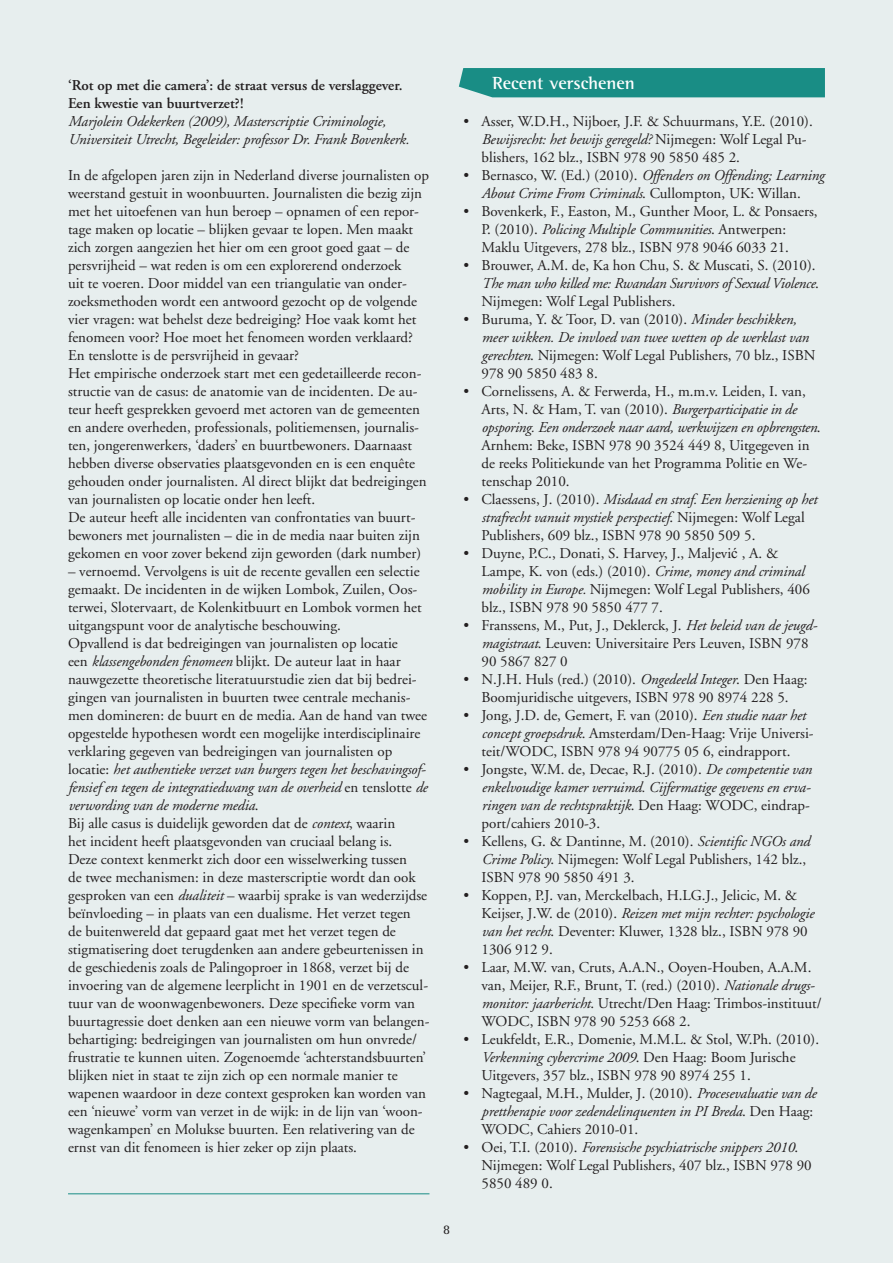
<style>
.page{position:relative;width:893px;height:1263px;background:#e7eeee}
.page>*{position:absolute;margin:0;border:0;box-sizing:border-box;transform-origin:0 0}
.t1{font:700 18px "Rotis Semi Serif";color:#fff}
.t2{font:15px/18px "Adobe Garamond";color:#231f20}
.t3{font:italic 15px/18px "Adobe Garamond";letter-spacing:-.01em;color:#231f20}
.t4{font:600 15px/18px "Adobe Garamond";color:#231f20}
.t5{font:13.5px "Rotis Semi Serif";color:#231f20}
.s1{font-style:italic}
.s2{font-style:normal}
.s3{font-family:"Times New Roman"}
</style>
<div class="page">
<div style="left:459px;top:68px;width:366px;height:29px;background:#198d85"></div>
<hr style="left:68px;top:1193px;width:361px;height:1px;background:#198d85">
<p class="t4" style="left:68px;top:77px;width:336px">‘Rot op met die camera’: de straat versus de verslaggever.<br>Een kwestie van buurtverzet?!</p>
<p class="t3" style="left:68px;top:113px;width:343px">Marjolein Odekerken (2009), Masterscriptie Criminologie,<br>Universiteit Utrecht, Begeleider: professor Dr. Frank Bovenkerk.</p>
<p class="t2" style="left:68px;top:167px;width:363px">In de afgelopen jaren zijn in Nederland diverse journalisten op weerstand gestuit in woonbuurten. Journalisten die bezig zijn met het uitoefenen van hun beroep – opnamen of een repor&shy;tage maken op locatie – blijken gevaar te lopen. Men maakt zich zorgen aangezien het hier om een groot goed gaat – de persvrijheid – wat reden is om een explorerend onderzoek<br>uit te voeren. Door middel van een triangulatie van onder&shy;zoeksmethoden wordt een antwoord gezocht op de volgende vier vragen: wat behelst deze bedreiging? Hoe vaak komt het fenomeen voor? Hoe moet het fenomeen worden verklaard?<br>En tenslotte is de persvrijheid in gevaar?<br>Het empirische onderzoek start met een gedetailleerde recon&shy;structie van de casus: de anatomie van de incidenten. De au&shy;teur heeft gesprekken gevoerd met actoren van de gemeenten en andere overheden, professionals, politiemensen, journalis&shy;ten, jongerenwerkers, ‘daders’ en buurtbewoners. Daarnaast hebben diverse observaties plaatsgevonden en is een enquête gehouden onder journalisten. Al direct blijkt dat bedreigingen van journalisten op locatie onder hen leeft.<br>De auteur heeft alle incidenten van confrontaties van buurt&shy;bewoners met journalisten – die in de media naar buiten zijn gekomen en voor zover bekend zijn geworden (dark number)</p>
<p class="t2" style="left:68px;top:563px;width:363px">– vernoemd. Vervolgens is uit de recente gevallen een selectie gemaakt. De incidenten in de wijken Lombok, Zuilen, Oos&shy;terwei, Slotervaart, de Kolenkitbuurt en Lombok vormen het uitgangspunt voor de analytische beschouwing.<br>Opvallend is dat bedreigingen van journalisten op locatie<br>een <span class="s1">klassengebonden fenomeen</span> blijkt. De auteur laat in haar nauwgezette theoretische literatuurstudie zien dat bij bedrei&shy;gingen van journalisten in buurten twee centrale mechanis&shy;men domineren: de buurt en de media. Aan de hand van twee opgestelde hypothesen wordt een mogelijke interdisciplinaire verklaring gegeven van bedreigingen van journalisten op locatie: <span class="s1">het authentieke verzet van burgers tegen het beschavingsof&shy;fensief en tegen de integratiedwang van de overheid</span> en tenslotte <span class="s1">de verwording van de moderne media</span>.<br>Bij alle casus is duidelijk geworden dat de <span class="s1">context</span>, waarin<br>het incident heeft plaatsgevonden van cruciaal belang is.<br>Deze context kenmerkt zich door een wisselwerking tussen<br>de twee mechanismen: in deze masterscriptie wordt dan ook gesproken van een <span class="s1">dualiteit</span> – waarbij sprake is van wederzijdse beïnvloeding – in plaats van een dualisme. Het verzet tegen<br>de buitenwereld dat gepaard gaat met het verzet tegen de stigmatisering doet terugdenken aan andere gebeurtenissen in de geschiedenis zoals de Palingoproer in 1868, verzet bij de invoering van de algemene leerplicht in 1901 en de verzetscul&shy;tuur van de woonwagenbewoners. Deze specifieke vorm van buurtagressie doet denken aan een nieuwe vorm van belangen&shy;behartiging: bedreigingen van journalisten om hun onvrede/ frustratie te kunnen uiten. Zogenoemde ‘achterstandsbuurten’ blijken niet in staat te zijn zich op een normale manier te wapenen waardoor in deze context gesproken kan worden van een ‘nieuwe’ vorm van verzet in de wijk: in de lijn van ‘woon&shy;wagenkampen’ en Molukse buurten. Een relativering van de ernst van dit fenomeen is hier zeker op zijn plaats.</p>
<p class="t5" style="left:443px;top:1222px;width:9px">8</p>
<p class="t1" style="left:492px;top:73px;width:144px">Recent verschenen</p>
<p class="t2" style="left:481px;top:113px;width:333px;text-indent:-18px">• Asser, W.D.H., Nijboer, J.F. &amp; Schuurmans, Y.E. (2010).<br><span class="s1">Bewijsrecht: het bewijs geregeld?</span> Nijmegen: Wolf Legal Pu&shy;blishers, 162 blz., ISBN 978 90 5850 485 2.</p>
<p class="t3" style="left:463px;top:167px;width:362px;text-align:center"><span class="s2">• Bernasco, W. (Ed.) (2010).</span> Offenders on Offending; Learning<br>About Crime From Criminals<span class="s2">. Cullompton, UK: Willan.</span></p>
<p class="t2" style="left:481px;top:203px;width:338px;text-indent:-18px">• Bovenkerk, F., Easton, M., Gunther Moor, L. &amp; Ponsaers,<br>P. (2010). <span class="s1">Policing Multiple Communities</span>. Antwerpen:<br>Maklu Uitgevers, 278 blz., ISBN 978 9046 6033 21.</p>
<p class="t2" style="left:481px;top:257px;width:339px;text-indent:-18px">• Brouwer, A.M. de, Ka hon Chu, S. &amp; Muscati, S. (2010).<br><span class="s1">The man who killed me: Rwandan Survivors of Sexual Violence</span>.<br>Nijmegen: Wolf Legal Publishers.</p>
<p class="t2" style="left:481px;top:311px;width:336px;text-indent:-18px">• Buruma, Y. &amp; Toor, D. van (2010). <span class="s1">Minder beschikken, meer wikken. De invloed van twee wetten op de werklast van gerechten</span>. Nijmegen: Wolf Legal Publishers, 70 blz., ISBN 978 90 5850 483 8.</p>
<p class="t2" style="left:481px;top:383px;width:340px;text-indent:-18px">• Cornelissens, A. &amp; Ferwerda, H., m.m.v. Leiden, I. van, Arts, N. &amp; Ham, T. van (2010). <span class="s1">Burgerparticipatie in de opsporing. Een onderzoek naar aard, werkwijzen en opbrengsten</span>.<br>Arnhem: Beke, ISBN 978 90 3524 449 8, Uitgegeven in de reeks Politiekunde van het Programma Politie en We&shy;tenschap 2010.</p>
<p class="t2" style="left:481px;top:491px;width:337px;text-indent:-18px">• Claessens, J. (2010). <span class="s1">Misdaad en straf. Een herziening op het strafrecht vanuit mystiek perspectief</span>. Nijmegen: Wolf Legal<br>Publishers, 609 blz., ISBN 978 90 5850 509 5.</p>
<p class="t2" style="left:481px;top:545px;width:330px;text-indent:-18px">• Duyne, P.C., Donati, S. Harvey, J., Maljevi<span class="s3">ć</span> , A. &amp; Lampe, K. von (eds.) (2010). <span class="s1">Crime, money and criminal mobility in Europe.</span> Nijmegen: Wolf Legal Publishers, 406 blz., ISBN 978 90 5850 477 7.</p>
<p class="t2" style="left:481px;top:617px;width:337px;text-indent:-18px">• Franssens, M., Put, J., Deklerck, J. <span class="s1">Het beleid van de jeugd&shy;magistraat</span>. Leuven: Universitaire Pers Leuven, ISBN 978<br>90 5867 827 0</p>
<p class="t2" style="left:463px;top:671px;width:346px;text-align:center">• N.J.H. Huls (red.) (2010). <span class="s1">Ongedeeld Integer</span>. Den Haag:<br>Boomjuridische uitgevers, ISBN 978 90 8974 228 5.</p>
<p class="t2" style="left:481px;top:707px;width:334px;text-indent:-18px">• Jong, J.D. de, Gemert, F. van (2010). <span class="s1">Een studie naar het concept groepsdruk</span>. Amsterdam/Den-Haag: Vrije Universi&shy;teit/WODC, ISBN 978 94 90775 05 6, eindrapport.</p>
<p class="t3" style="left:481px;top:761px;width:332px;text-indent:-18px"><span class="s2">• Jongste, W.M. de, Decae, R.J. (2010).</span> De competentie van enkelvoudige kamer verruimd. Cijfermatige gegevens en erva&shy;ringen van de rechtspraktijk<span class="s2">. Den Haag: WODC, eindrap&shy;port/cahiers 2010-3.</span></p>
<p class="t2" style="left:481px;top:833px;width:330px;text-indent:-18px">• Kellens, G. &amp; Dantinne, M. (2010). <span class="s1">Scientific NGOs and<br>Crime Policy</span>. Nijmegen: Wolf Legal Publishers, 142 blz.,<br>ISBN 978 90 5850 491 3.</p>
<p class="t2" style="left:481px;top:887px;width:334px;text-indent:-18px">• Koppen, P.J. van, Merckelbach, H.LG.J., Jelicic, M. &amp; Keijser, J.W. de (2010). <span class="s1">Reizen met mijn rechter: psychologie van het recht</span>. Deventer: Kluwer, 1328 blz., ISBN 978 90<br>1306 912 9.</p>
<p class="t2" style="left:481px;top:959px;width:342px;text-indent:-18px">• Laar, M.W. van, Cruts, A.A.N., Ooyen-Houben, A.A.M. van, Meijer, R.F., Brunt, T. (red.) (2010). <span class="s1">Nationale drugs&shy;monitor: jaarbericht</span>. Utrecht/Den Haag: Trimbos-instituut/ WODC, ISBN 978 90 5253 668 2.</p>
<p class="t2" style="left:481px;top:1031px;width:339px;text-indent:-18px">• Leukfeldt, E.R., Domenie, M.M.L. &amp; Stol, W.Ph. (2010).<br><span class="s1">Verkenning cybercrime 2009</span>. Den Haag: Boom Jurische<br>Uitgevers, 357 blz., ISBN 978 90 8974 255 1.</p>
<p class="t3" style="left:481px;top:1085px;width:336px;text-indent:-18px"><span class="s2">• Nagtegaal, M.H., Mulder, J. (2010).</span> Procesevaluatie van de prettherapie voor zedendelinquenten in PI Breda<span class="s2">. Den Haag:<br>WODC, Cahiers 2010-01.</span></p>
<p class="t2" style="left:481px;top:1139px;width:332px;text-indent:-18px">• Oei, T.I. (2010). <span class="s1">Forensische psychiatrische snippers 2010</span>.<br>Nijmegen: Wolf Legal Publishers, 407 blz., ISBN 978 90<br>5850 489 0.</p>
</div>
